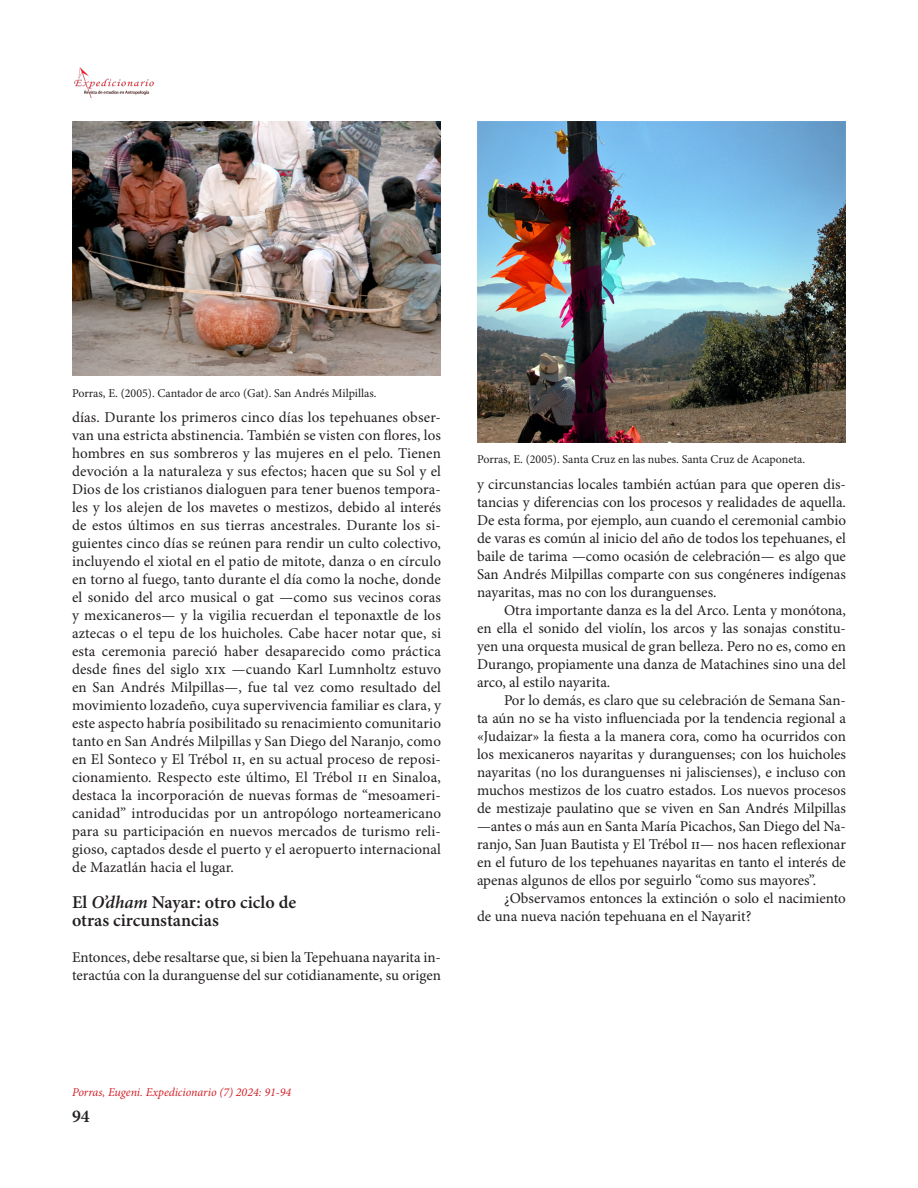
<style>
.page{position:relative;width:918px;height:1188px;background:#fff}
.page>*{position:absolute;margin:0;border:0;box-sizing:border-box;transform-origin:0 0}
.Sub_título{font:600 18px "Minion Pro";color:#231f20}
.ss{font:15px/18px "Minion Pro";color:#231f20;text-align:justify}
.Texto_con_sangría{font:15px/18px "Minion Pro";color:#231f20;text-align:justify}
.Pie_de_foto{font:12px "Minion Pro";color:#231f20}
.Pie_de_foto-2{font:italic 12px "Minion Pro";letter-spacing:-.005em;color:#d1232a}
.s1{font-style:italic}
</style>
<div class="page">
<img style="left:74px;top:67px;width:80px;height:30px">
<img style="left:72px;top:122px;width:369px;height:254px">
<img style="left:477px;top:122px;width:369px;height:320px">
<p class="Pie_de_foto" style="left:72px;top:386px;width:306px">Porras, E. (2005). Cantador de arco (Gat). San Andrés Milpillas.</p>
<p class="ss" style="left:72px;top:409px;width:371px">días. Durante los primeros cinco días los tepehuanes obser&shy;van una estricta abstinencia. También se visten con flores, los hombres en sus sombreros y las mujeres en el pelo. Tienen devoción a la naturaleza y sus efectos; hacen que su Sol y el Dios de los cristianos dialoguen para tener buenos tempora&shy;les y los alejen de los mavetes o mestizos, debido al interés de estos últimos en sus tierras ancestrales. Durante los si&shy;guientes cinco días se reúnen para rendir un culto colectivo, incluyendo el xiotal en el patio de mitote, danza o en círculo en torno al fuego, tanto durante el día como la noche, donde el sonido del arco musical o gat —como sus vecinos coras y mexicaneros— y la vigilia recuerdan el teponaxtle de los aztecas o el tepu de los huicholes. Cabe hacer notar que, si esta ceremonia pareció haber desaparecido como práctica desde fines del siglo XIX —cuando Karl Lumnholtz estuvo en San Andrés Milpillas—, fue tal vez como resultado del movimiento lozadeño, cuya supervivencia familiar es clara, y este aspecto habría posibilitado su renacimiento comunitario tanto en San Andrés Milpillas y San Diego del Naranjo, como en El Sonteco y El Trébol II, en su actual proceso de reposi&shy;cionamiento. Respecto este último, El Trébol II en Sinaloa, destaca la incorporación de nuevas formas de “mesoameri&shy;canidad” introducidas por un antropólogo norteamericano para su participación en nuevos mercados de turismo reli&shy;gioso, captados desde el puerto y el aeropuerto internacional de Mazatlán hacia el lugar.</p>
<p class="Sub_título" style="left:72px;top:890px;width:226px">El <span class="s1">O’dham</span> Nayar: otro ciclo de</p>
<p class="Sub_título" style="left:72px;top:908px;width:148px">otras circunstancias</p>
<p class="ss" style="left:72px;top:949px;width:371px">Entonces, debe resaltarse que, si bien la Tepehuana nayarita in&shy;teractúa con la duranguense del sur cotidianamente, su origen</p>
<p class="Pie_de_foto" style="left:477px;top:452px;width:330px">Porras, E. (2005). Santa Cruz en las nubes. Santa Cruz de Acaponeta.</p>
<p class="ss" style="left:477px;top:476px;width:371px">y circunstancias locales también actúan para que operen dis&shy;tancias y diferencias con los procesos y realidades de aquella.<br>De esta forma, por ejemplo, aun cuando el ceremonial cambio de varas es común al inicio del año de todos los tepehuanes, el baile de tarima —como ocasión de celebración— es algo que San Andrés Milpillas comparte con sus congéneres indígenas nayaritas, mas no con los duranguenses.</p>
<p class="Texto_con_sangría" style="left:477px;top:602px;width:371px;text-indent:27px">Otra importante danza es la del Arco. Lenta y monótona, en ella el sonido del violín, los arcos y las sonajas constitu&shy;yen una orquesta musical de gran belleza. Pero no es, como en Durango, propiamente una danza de Matachines sino una del arco, al estilo nayarita.</p>
<p class="Texto_con_sangría" style="left:477px;top:692px;width:371px;text-indent:27px">Por lo demás, es claro que su celebración de Semana San&shy;ta aún no se ha visto influenciada por la tendencia regional a «Judaizar» la fiesta a la manera cora, como ha ocurridos con los mexicaneros nayaritas y duranguenses; con los huicholes nayaritas (no los duranguenses ni jaliscienses), e incluso con muchos mestizos de los cuatro estados. Los nuevos procesos de mestizaje paulatino que se viven en San Andrés Milpillas —antes o más aun en Santa María Picachos, San Diego del Na&shy;ranjo, San Juan Bautista y El Trébol II— nos hacen reflexionar en el futuro de los tepehuanes nayaritas en tanto el interés de apenas algunos de ellos por seguirlo “como sus mayores”.</p>
<p class="Texto_con_sangría" style="left:477px;top:890px;width:370px;text-indent:27px">¿Observamos entonces la extinción o solo el nacimiento de una nueva nación tepehuana en el Nayarit?</p>
<p class="Pie_de_foto-2" style="left:72px;top:1084px;width:221px">Porras, Eugeni. Expedicionario (7) 2024: 91-94</p>
<p class="Sub_título" style="left:72px;top:1103px;width:19px">94</p>
</div>
